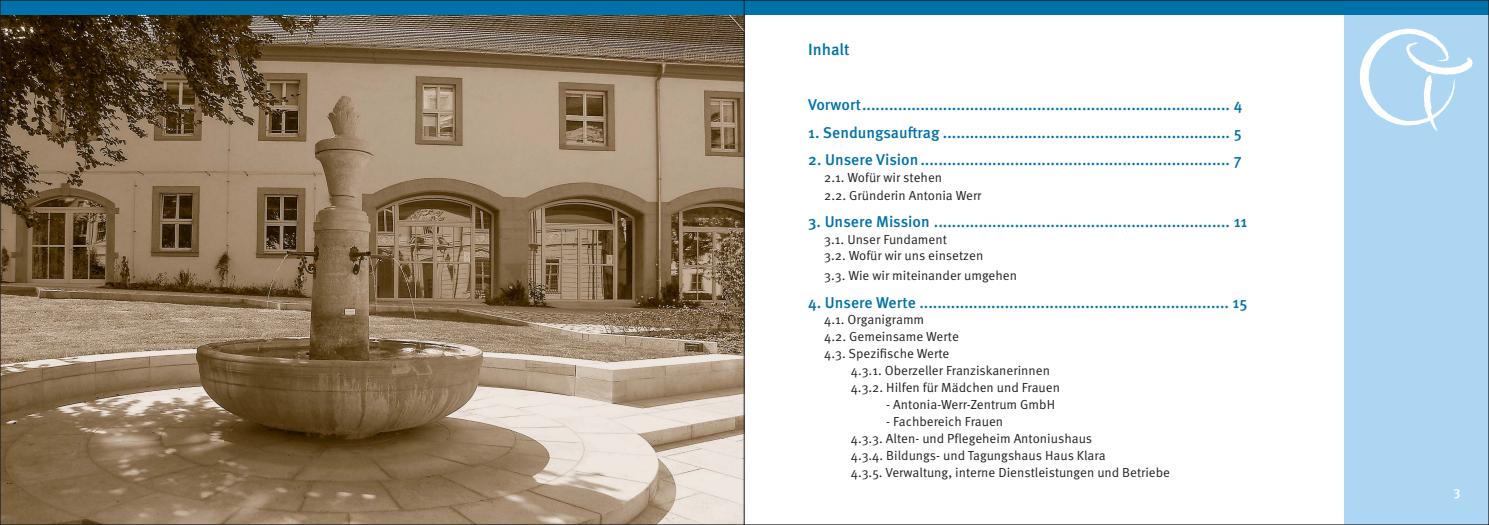
<style>
.page{position:relative;width:1489px;height:525px;background:#fff}
.page>*{position:absolute;margin:0;border:0;box-sizing:border-box;transform-origin:0 0}
.t1{font:500 16.25px "Meta OT";color:#0071a9}
.t2{font:500 15.62px "Meta OT";color:#0071a9}
.t3{font:13.12px/16.9px "Meta OT Norm";color:#231f20}
.t4{font:500 13.12px "Meta OT";color:#fff}
</style>
<div class="page">
<div style="left:1344px;top:15px;width:144px;height:509px;background:#acd6f2"></div>
<svg style="left:1360px;top:28px;width:112px;height:103px"></svg>
<img style="left:2px;top:14px;width:741px;height:508px">
<div style="left:0;top:0;width:1488px;height:14px;background:#0071a9"></div>
<hr style="left:743px;top:0;width:1px;height:524px;background:#231f20">
<p class="t1" style="left:808px;top:43px;width:43px">Inhalt</p>
<p class="t2" style="left:808px;top:99px;width:435px">Vorwort .................................................................................. 4</p>
<p class="t2" style="left:808px;top:126px;width:435px">1. Sendungsauftrag ................................................................ 5</p>
<p class="t2" style="left:808px;top:153px;width:435px">2. Unsere Vision ..................................................................... 7</p>
<p class="t3" style="left:824px;top:169px;width:159px;line-height:18px">2.1. Wofür wir stehen<br>2.2. Gründerin Antonia Werr</p>
<p class="t2" style="left:808px;top:215px;width:440px">3. Unsere Mission .................................................................. 11</p>
<p class="t3" style="left:824px;top:232px;width:160px">3.1. Unser Fundament<br>3.2. Wofür wir uns einsetzen</p>
<p class="t3" style="left:824px;top:269px;width:194px">3.3. Wie wir miteinander umgehen</p>
<p class="t2" style="left:808px;top:296px;width:441px">4. Unsere Werte ..................................................................... 15</p>
<p class="t3" style="left:824px;top:313px;width:102px">4.1. Organigramm</p>
<p class="t3" style="left:824px;top:330px;width:136px">4.2. Gemeinsame Werte</p>
<p class="t3" style="left:824px;top:346px;width:127px">4.3. Spezifische Werte</p>
<p class="t3" style="left:850px;top:363px;width:201px">4.3.1. Oberzeller Franziskanerinnen</p>
<p class="t3" style="left:850px;top:380px;width:211px">4.3.2. Hilfen für Mädchen und Frauen</p>
<p class="t3" style="left:886px;top:397px;width:170px">- Antonia-Werr-Zentrum GmbH</p>
<p class="t3" style="left:850px;top:414px;width:321px;text-indent:35px">- Fachbereich Frauen<br>4.3.3. Alten- und Pflegeheim Antoniushaus<br>4.3.4. Bildungs- und Tagungshaus Haus Klara<br>4.3.5. Verwaltung, interne Dienstleistungen und Betriebe</p>
<p class="t4" style="left:1453px;top:486px;width:9px">3</p>
</div>
